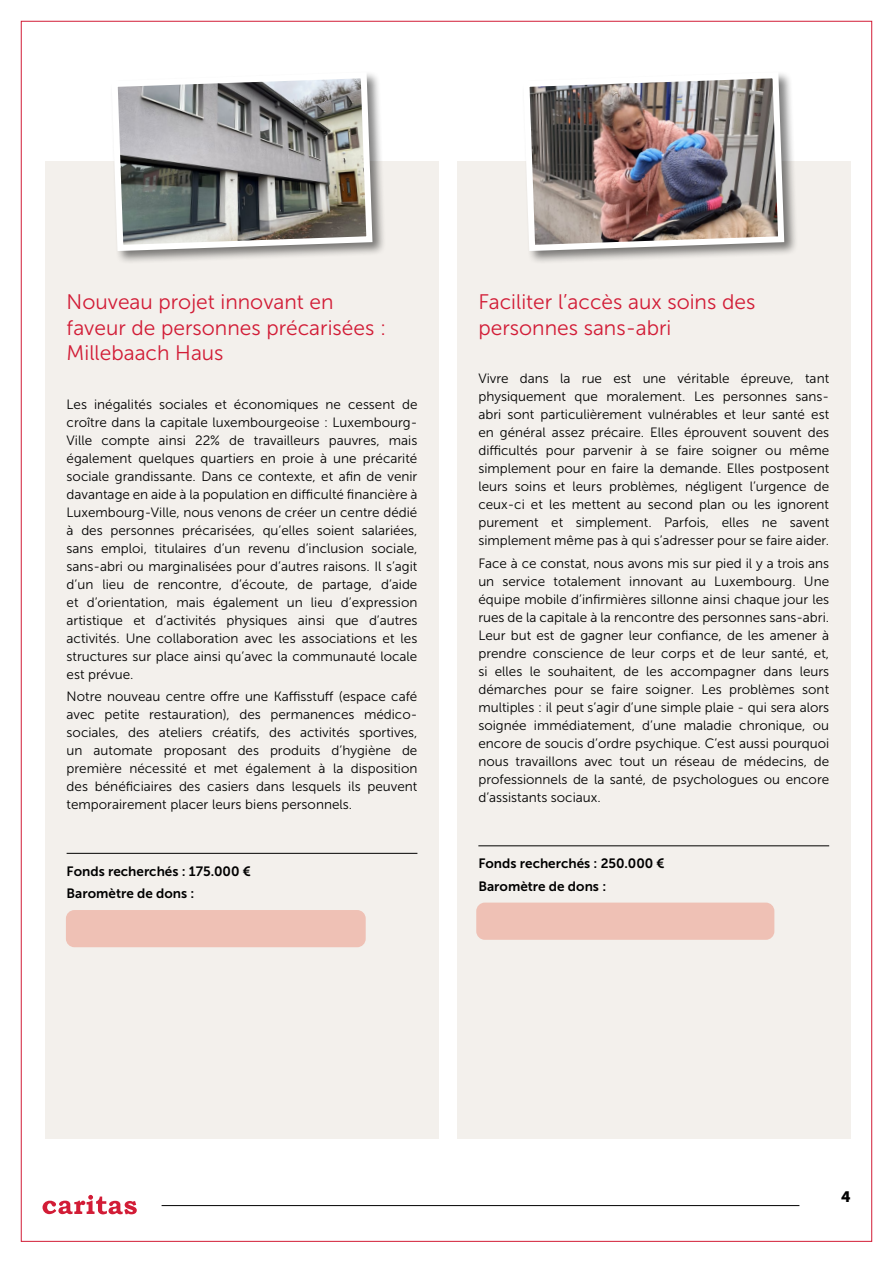
<style>
.page{position:relative;width:893px;height:1263px;background:#fff}
.page>*{position:absolute;margin:0;border:0;box-sizing:border-box;transform-origin:0 0}
.t1{font:21px/25.5px "Museo Sans 300";color:#d21c36}
.t2{font:15px "Museo Sans 900";color:#000}
.t3{font:13.5px/18px "Museo Sans 300";color:#000;text-align:justify}
.t4{font:13.5px/22.2px "Museo Sans 700";color:#000}
</style>
<div class="page">
<svg style="left:43px;top:1195px;width:94px;height:19px"></svg>
<hr style="left:162px;top:1205px;width:637px;height:1px;background:#000">
<div style="left:45px;top:162px;width:394px;height:977px;background:#f3f0ec"></div>
<hr style="left:67px;top:853px;width:350px;height:1px;background:#000">
<div style="left:110px;top:70px;width:276px;height:195px;background:#000;opacity:.5"></div>
<svg style="left:108px;top:70px;width:268px;height:184px;background:#9b9c9a"></svg>
<div style="left:457px;top:162px;width:393px;height:977px;background:#f3f0ec"></div>
<hr style="left:478px;top:845px;width:351px;height:1px;background:#000">
<div style="left:521px;top:70px;width:277px;height:195px;background:#000;opacity:.5"></div>
<img style="left:520px;top:70px;width:267px;height:184px">
<div style="left:66px;top:910px;width:300px;height:37px;background:#efc1b5;border-radius:9px"></div>
<div style="left:476px;top:902px;width:298px;height:38px;background:#efc1b5;border-radius:9px"></div>
<h1 class="t1" style="left:67px;top:289px;width:321px">Nouveau projet innovant en faveur de personnes précarisées :<br>Millebaach Haus</h1>
<p class="t3" style="left:67px;top:395px;width:352px">Les inégalités sociales et économiques ne cessent de croître dans la capitale luxembourgeoise : Luxembourg-Ville compte ainsi 22% de travailleurs pauvres, mais également quelques quartiers en proie à une précarité sociale grandissante. Dans ce contexte, et afin de venir davantage en aide à la population en difficulté financière à Luxembourg-Ville, nous venons de créer un centre dédié à des personnes précarisées, qu’elles soient salariées, sans emploi, titulaires d’un revenu d’inclusion sociale, sans-abri ou marginalisées pour d’autres raisons. Il s’agit d’un lieu de rencontre, d’écoute, de partage, d’aide et d’orientation, mais également un lieu d’expression artistique et d’activités physiques ainsi que d’autres activités. Une collaboration avec les associations et les structures sur place ainsi qu’avec la communauté locale est prévue.</p>
<p class="t3" style="left:67px;top:687px;width:352px">Notre nouveau centre offre une Kaffisstuff (espace café avec petite restauration), des permanences médico&shy;sociales, des ateliers créatifs, des activités sportives, un automate proposant des produits d’hygiène de première nécessité et met également à la disposition des bénéficiaires des casiers dans lesquels ils peuvent temporairement placer leurs biens personnels.</p>
<p class="t4" style="left:67px;top:860px;width:186px">Fonds recherchés : 175.000 €<br>Baromètre de dons :</p>
<h1 class="t1" style="left:478px;top:289px;width:278px">Faciliter l’accès aux soins des personnes sans-abri</h1>
<p class="t3" style="left:478px;top:370px;width:352px">Vivre dans la rue est une véritable épreuve, tant physiquement que moralement. Les personnes sans&shy;abri sont particulièrement vulnérables et leur santé est en général assez précaire. Elles éprouvent souvent des difficultés pour parvenir à se faire soigner ou même simplement pour en faire la demande. Elles postposent leurs soins et leurs problèmes, négligent l’urgence de ceux-ci et les mettent au second plan ou les ignorent purement et simplement. Parfois, elles ne savent simplement même pas à qui s’adresser pour se faire aider.</p>
<p class="t3" style="left:478px;top:554px;width:352px">Face à ce constat, nous avons mis sur pied il y a trois ans un service totalement innovant au Luxembourg. Une équipe mobile d’infirmières sillonne ainsi chaque jour les rues de la capitale à la rencontre des personnes sans-abri.<br>Leur but est de gagner leur confiance, de les amener à prendre conscience de leur corps et de leur santé, et, si elles le souhaitent, de les accompagner dans leurs démarches pour se faire soigner. Les problèmes sont multiples : il peut s’agir d’une simple plaie - qui sera alors soignée immédiatement, d’une maladie chronique, ou encore de soucis d’ordre psychique. C’est aussi pourquoi nous travaillons avec tout un réseau de médecins, de professionnels de la santé, de psychologues ou encore d’assistants sociaux.</p>
<p class="t4" style="left:478px;top:852px;width:188px">Fonds recherchés : 250.000 €<br>Baromètre de dons :</p>
<p class="t2" style="left:841px;top:1188px;width:11px">4</p>
</div>
